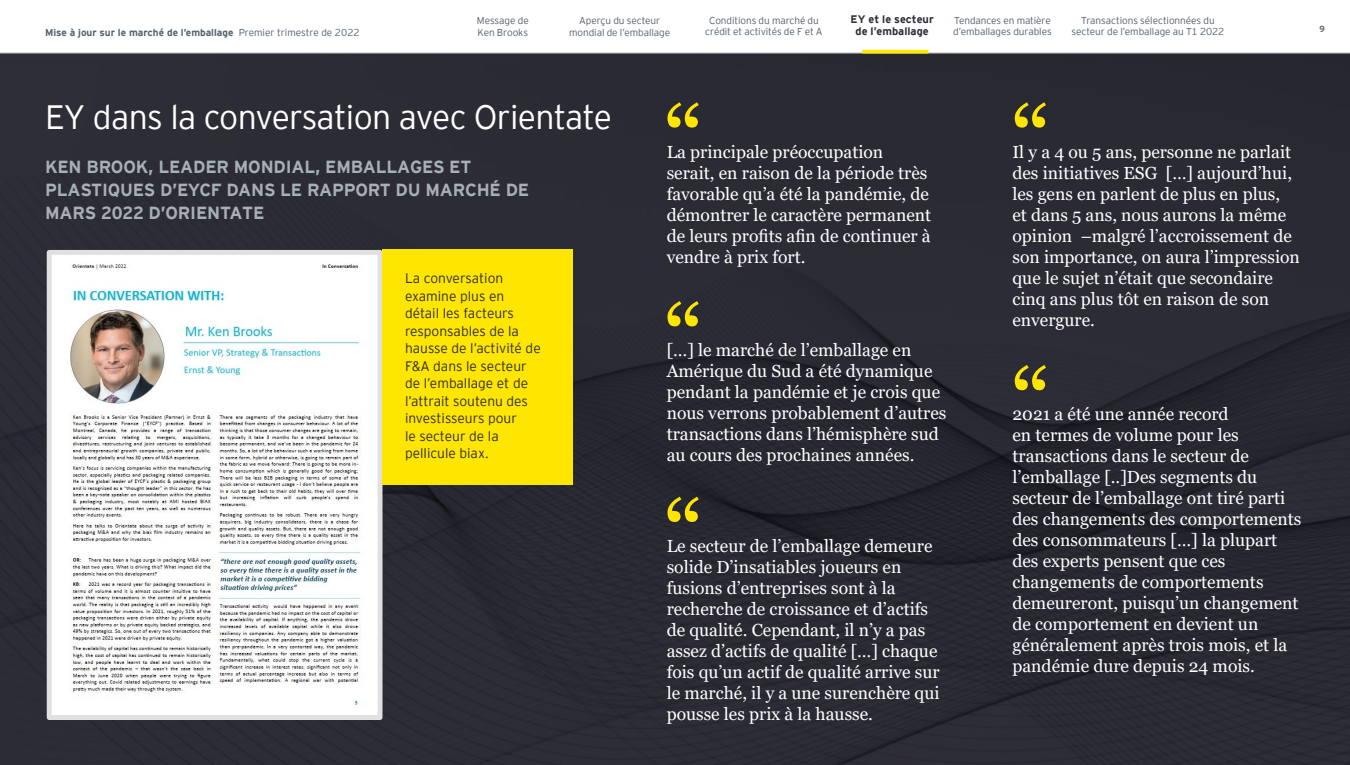
<style>
.page{position:relative;width:1350px;height:765px;background:#fff}
.page>*{position:absolute;margin:0;border:0;box-sizing:border-box;transform-origin:0 0}
.t1{font:300 33.75px "EY Interstate";letter-spacing:-.02em;color:#fff}
.t2{font:17.5px/21px "Georgia";color:#fff}
.t3{font:700 17.5px/22.8px "EY Interstate";letter-spacing:-.01em;color:#a7b0b5}
.t4{font:300 13.75px/17.5px "EY Interstate";color:#2e2e38}
.t5{font:700 11px/12.5px "EY Interstate";letter-spacing:.005em;color:#2e2e38;text-align:center}
.t6{font:300 10px/11.2px "EY Interstate";letter-spacing:-.005em;color:#55616c;text-align:center}
.t7{font:700 10px "EY Interstate";color:#55616c}
.t8{font:700 8.75px "EY Interstate";color:#55616c}
.s1{font-weight:300}
</style>
<div class="page">
<div style="left:0;top:55px;width:1350px;height:710px;background:#2a2a34"></div>
<img style="left:53px;top:256px;width:323px;height:458px">
<div style="left:47px;top:250px;width:335px;height:470px;border:5px solid #e0e0e0"></div>
<svg style="left:1015px;top:365px;width:31px;height:25px"></svg>
<svg style="left:668px;top:497px;width:31px;height:25px"></svg>
<svg style="left:1015px;top:102px;width:31px;height:26px"></svg>
<svg style="left:668px;top:102px;width:31px;height:26px"></svg>
<svg style="left:668px;top:301px;width:31px;height:25px"></svg>
<div style="left:382px;top:250px;width:191px;height:235px;background:#ffe600"></div>
<hr style="left:0;top:53px;width:1350px;height:1px;background:#a7b0b5">
<svg style="left:862px;top:50px;width:66px;height:4px"></svg>
<p class="t6" style="left:477px;top:15px;width:54px">Message de</p>
<p class="t7" style="left:45px;top:25px;width:316px">Mise à jour sur le marché de l’emballage <span class="s1">Premier trimestre de 2022</span></p>
<p class="t6" style="left:478px;top:26px;width:52px">Ken Brooks</p>
<p class="t6" style="left:569px;top:15px;width:103px">Aperçu du secteur mondial de l’emballage</p>
<p class="t5" style="left:851px;top:12px;width:85px">EY et le secteur de l’emballage</p>
<p class="t6" style="left:705px;top:14px;width:119px">Conditions du marché du crédit et activités de F et A</p>
<p class="t6" style="left:953px;top:14px;width:100px;text-align:left">Tendances en matière d’emballages durables</p>
<p class="t6" style="left:1072px;top:14px;width:154px">Transactions sélectionnées du secteur de l’emballage au T1 2022</p>
<p class="t8" style="left:1319px;top:23px;width:7px">9</p>
<h1 class="t1" style="left:45px;top:93px;width:569px">EY dans la conversation avec Orientate</h1>
<p class="t3" style="left:45px;top:154px;width:486px">KEN BROOK, LEADER MONDIAL, EMBALLAGES ET<br>PLASTIQUES D’EYCF DANS LE RAPPORT DU MARCHÉ DE<br>MARS 2022 D’ORIENTATE</p>
<p class="t4" style="left:405px;top:269px;width:137px">La conversation examine plus en détail les facteurs responsables de la hausse de l’activité de<br>F&amp;A dans le secteur de l’emballage et de l’attrait soutenu des investisseurs pour<br>le secteur de la pellicule biax.</p>
<p class="t2" style="left:667px;top:141px;width:266px">La principale préoccupation serait, en raison de la période très favorable qu’a été la pandémie, de démontrer le caractère permanent de leurs profits afin de continuer à vendre à prix fort.</p>
<p class="t2" style="left:667px;top:340px;width:281px">[…] le marché de l’emballage en Amérique du Sud a été dynamique pendant la pandémie et je crois que nous verrons probablement d’autres transactions dans l’hémisphère sud au cours des prochaines années.</p>
<p class="t2" style="left:667px;top:536px;width:275px">Le secteur de l’emballage demeure solide D’insatiables joueurs en fusions d’entreprises sont à la recherche de croissance et d’actifs de qualité. Cependant, il n’y a pas assez d’actifs de qualité […] chaque fois qu’un actif de qualité arrive sur le marché, il y a une surenchère qui pousse les prix à la hausse.</p>
<p class="t2" style="left:1013px;top:141px;width:289px">Il y a 4 ou 5 ans, personne ne parlait des initiatives ESG […] aujourd’hui, les gens en parlent de plus en plus,<br>et dans 5 ans, nous aurons la même opinion –malgré l’accroissement de son importance, on aura l’impression que le sujet n’était que secondaire cinq ans plus tôt en raison de son envergure.</p>
<p class="t2" style="left:1013px;top:404px;width:290px">2021 a été une année record<br>en termes de volume pour les transactions dans le secteur de l’emballage [..]Des segments du secteur de l’emballage ont tiré parti des changements des comportements des consommateurs […] la plupart des experts pensent que ces changements de comportements demeureront, puisqu’un changement de comportement en devient un généralement après trois mois, et la pandémie dure depuis 24 mois.</p>
</div>
